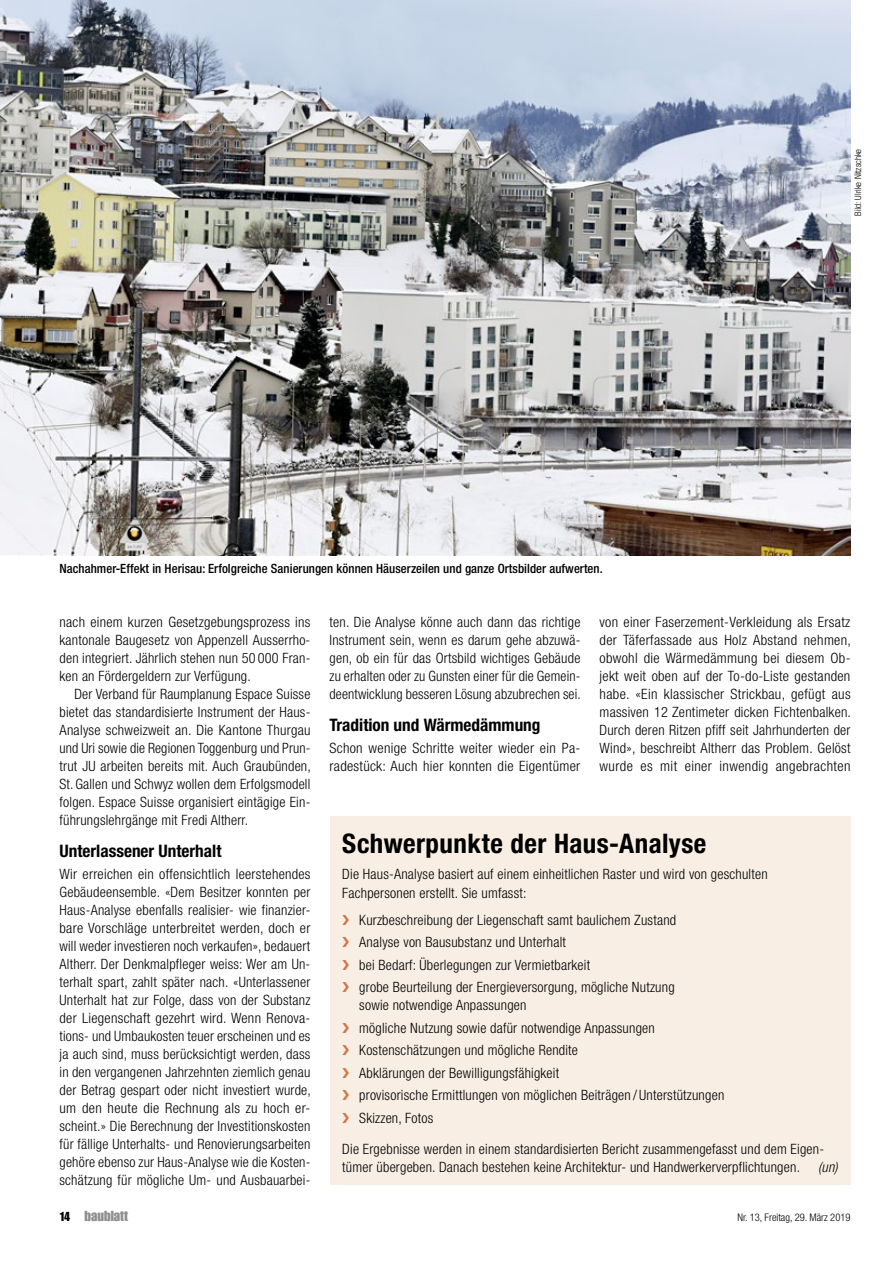
<style>
.page{position:relative;width:893px;height:1263px;background:#fff}
.page>*{position:absolute;margin:0;border:0;box-sizing:border-box;transform-origin:0 0}
.t1{font:700 condensed 27px "Helvetica Neue LT Pro";letter-spacing:.015em;color:#000}
.t2{font:700 condensed 17.25px "Helvetica Neue LT Pro";color:#000}
.t3{font:300 condensed 14.25px/18px "Helvetica Neue LT Pro";letter-spacing:.015em;color:#000}
.t4{font:14.25px "Impact LT Std";color:#8f8f8f}
.t5{font:italic 300 condensed 14.25px "Helvetica Neue LT Pro";color:#000}
.t6{font:500 condensed 12.75px "Helvetica Neue LT Pro";letter-spacing:.005em;color:#000}
.t7{font:300 condensed 10.5px "Helvetica Neue LT Pro";color:#000}
.t8{font:300 condensed 9px "Helvetica Neue LT Pro";color:#000}
.s1{color:#d17448}
.s2{font-size:12.75px;color:#000}
</style>
<div class="page">
<div style="left:330px;top:816px;width:520px;height:369px;background:#f8eee4"></div>
<img style="left:0;top:0;width:850px;height:555px">
<p class="t6" style="left:60px;top:561px;width:545px">Nachahmer-Effekt in Herisau: Erfolgreiche Sanierungen können Häuserzeilen und ganze Ortsbilder aufwerten.</p>
<p class="t8" style="left:853px;top:215px;width:68px;rotate:-90deg">Bild: Ulrike Nitzschke</p>
<p class="t3" style="left:60px;top:613px;width:252px;text-align:justify">nach einem kurzen Gesetzgebungsprozess ins kantonale Baugesetz von Appenzell Ausserrho&shy;den integriert. Jährlich stehen nun 50 000 Fran&shy;ken an Fördergeldern zur Verfügung.</p>
<p class="t3" style="left:60px;top:685px;width:253px;text-align:justify;text-indent:15px">Der Verband für Raumplanung Espace Suisse bietet das standardisierte Instrument der Haus-Analyse schweizweit an. Die Kantone Thurgau und Uri sowie die Regionen Toggenburg und Prun&shy;trut JU arbeiten bereits mit. Auch Graubünden, St.Gallen und Schwyz wollen dem Erfolgsmodell folgen. Espace Suisse organisiert eintägige Ein&shy;führungslehrgänge mit Fredi Altherr.</p>
<p class="t2" style="left:60px;top:841px;width:163px">Unterlassener Unterhalt</p>
<p class="t3" style="left:60px;top:865px;width:253px;text-align:justify">Wir erreichen ein offensichtlich leerstehendes Gebäudeensemble. «Dem Besitzer konnten per Haus-Analyse ebenfalls realisier- wie finanzier&shy;bare Vorschläge unterbreitet werden, doch er will weder investieren noch verkaufen», bedauert Altherr. Der Denkmalpfleger weiss: Wer am Un&shy;terhalt spart, zahlt später nach. «Unterlassener Unterhalt hat zur Folge, dass von der Substanz der Liegenschaft gezehrt wird. Wenn Renova&shy;tions- und Umbaukosten teuer erscheinen und es ja auch sind, muss berücksichtigt werden, dass in den vergangenen Jahrzehnten ziemlich genau der Betrag gespart oder nicht investiert wurde, um den heute die Rechnung als zu hoch er&shy;scheint.» Die Berechnung der Investitionskosten für fällige Unterhalts- und Renovierungsarbeiten gehöre ebenso zur Haus-Analyse wie die Kosten&shy;schätzung für mögliche Um- und Ausbauarbei-</p>
<p class="t3" style="left:330px;top:613px;width:253px;text-align:justify">ten. Die Analyse könne auch dann das richtige Instrument sein, wenn es darum gehe abzuwä&shy;gen, ob ein für das Ortsbild wichtiges Gebäude zu erhalten oder zu Gunsten einer für die Gemein&shy;deentwicklung besseren Lösung abzubrechen sei.</p>
<p class="t2" style="left:330px;top:715px;width:212px">Tradition und Wärmedämmung</p>
<p class="t3" style="left:330px;top:739px;width:252px">Schon wenige Schritte weiter wieder ein Pa&shy;radestück: Auch hier konnten die Eigentümer</p>
<p class="t3" style="left:600px;top:613px;width:253px;text-align:justify">von einer Faserzement-Verkleidung als Ersatz der Täferfassade aus Holz Abstand nehmen, obwohl die Wärmedämmung bei diesem Ob&shy;jekt weit oben auf der To-do-Liste gestanden habe. «Ein klassischer Strickbau, gefügt aus massiven 12 Zentimeter dicken Fichtenbalken.<br>Durch deren Ritzen pfiff seit Jahrhunderten der Wind», beschreibt Altherr das Problem. Gelöst wurde es mit einer inwendig angebrachten</p>
<h1 class="t1" style="left:342px;top:827px;width:366px">Schwerpunkte der Haus-Analyse</h1>
<p class="t3" style="left:342px;top:865px;width:427px">Die Haus-Analyse basiert auf einem einheitlichen Raster und wird von geschulten<br>Fachpersonen erstellt. Sie umfasst:</p>
<p class="t3" style="left:342px;top:909px;width:335px;line-height:22.5px"><span class="s1">❯</span> Kurzbeschreibung der Liegenschaft samt baulichem Zustand <span class="s1">❯</span> Analyse von Bausubstanz und Unterhalt<br><span class="s1">❯</span> bei Bedarf: Überlegungen zur Vermietbarkeit<br><span class="s1">❯</span> grobe Beurteilung der Energieversorgung, mögliche Nutzung</p>
<p class="t3" style="left:342px;top:994px;width:384px;line-height:22.5px;text-indent:17px">sowie notwendige Anpassungen<br><span class="s1">❯</span> mögliche Nutzung sowie dafür notwendige Anpassungen<br><span class="s1">❯</span> Kostenschätzungen und mögliche Rendite<br><span class="s1">❯</span> Abklärungen der Bewilligungsfähigkeit<br><span class="s1">❯</span> provisorische Ermittlungen von möglichen Beiträgen / Unterstützungen <span class="s1">❯</span> Skizzen, Fotos</p>
<p class="t3" style="left:342px;top:1140px;width:483px">Die Ergebnisse werden in einem standardisierten Bericht zusammengefasst und dem Eigen&shy;tümer übergeben. Danach bestehen keine Architektur- und Handwerkerverpflichtungen.</p>
<p class="t5" style="left:818px;top:1159px;width:21px">(un)</p>
<p class="t4" style="left:60px;top:1208px;width:70px"><span class="s2">14</span> baublatt</p>
<p class="t7" style="left:737px;top:1211px;width:115px">Nr. 13, Freitag, 29. März 2019</p>
</div>
